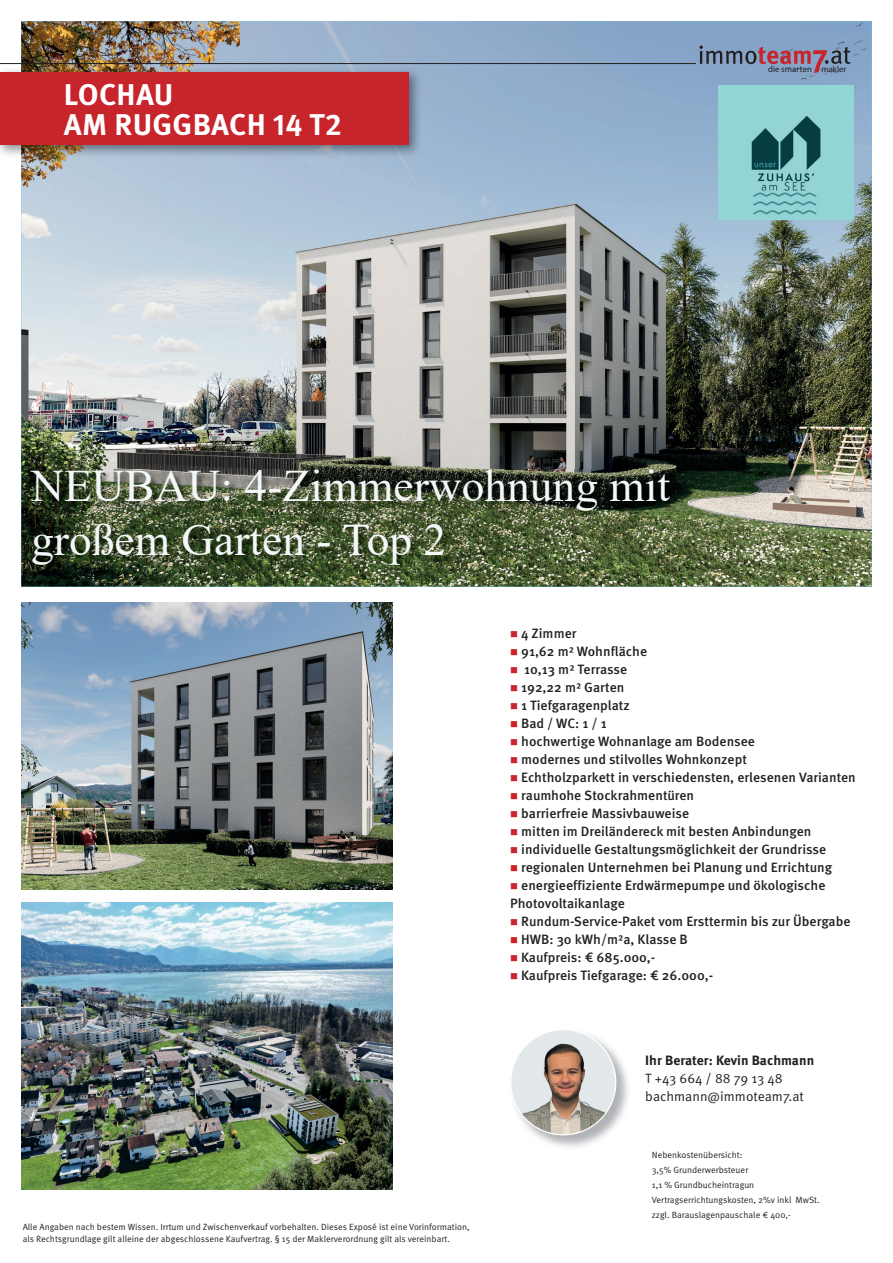
<style>
.page{position:relative;width:893px;height:1263px;background:#fff}
.page>*{position:absolute;margin:0;border:0;box-sizing:border-box;transform-origin:0 0}
.t1{font:45px/54px "Times New Roman";color:#f4f7f8}
.t2{font:700 30px/30px "Meta OT";letter-spacing:.005em;color:#fff}
.t3{font:500 13.5px/18px "Meta OT";color:#231f20}
.t4{font:13.5px/18px "Meta OT Norm";color:#231f20}
.t5{font:700 13.5px "Meta OT";color:#231f20}
.t6{font:9px/15px "Meta OT Norm";color:#231f20}
.t7{font:8.85px "Myriad Pro";color:#231f20}
.s1{color:#c8242b}
</style>
<div class="page">
<img style="left:21px;top:21px;width:851px;height:566px">
<svg style="left:699px;top:45px;width:151px;height:28px"></svg>
<hr style="left:0;top:63px;width:696px;height:1px;background:#231f20">
<img style="left:31px;top:470px;width:648px;height:104px">
<img style="left:535px;top:1054px;width:93px;height:93px">
<img style="left:512px;top:1031px;width:104px;height:104px">
<img style="left:0;top:67px;width:422px;height:91px">
<div style="left:0;top:72px;width:408px;height:73px;background:#c8242b"></div>
<img style="left:21px;top:602px;width:371px;height:287px">
<img style="left:21px;top:902px;width:371px;height:287px">
<img style="left:719px;top:85px;width:135px;height:134px">
<h2 class="t2" style="left:64px;top:80px;width:279px">LOCHAU<br>AM RUGGBACH 14 T2</h2>
<p class="t7" style="left:768px;top:64px;width:80px">die smarten makler</p>
<h1 class="t1" style="left:31px;top:458px;width:640px">NEUBAU: 4-Zimmerwohnung mit großem Garten - Top 2</h1>
<p class="t3" style="left:510px;top:624px;width:68px"><span class="s1">■</span> 4 Zimmer</p>
<p class="t3" style="left:510px;top:642px;width:139px"><span class="s1">■</span> 91,62 m² Wohnfläche</p>
<p class="t3" style="left:510px;top:660px;width:119px"><span class="s1">■</span> 10,13 m² Terrasse</p>
<p class="t3" style="left:510px;top:678px;width:116px"><span class="s1">■</span> 192,22 m² Garten</p>
<p class="t3" style="left:510px;top:696px;width:121px"><span class="s1">■</span> 1 Tiefgaragenplatz</p>
<p class="t3" style="left:510px;top:714px;width:98px"><span class="s1">■</span> Bad / WC: 1 / 1</p>
<p class="t3" style="left:510px;top:732px;width:246px"><span class="s1">■</span> hochwertige Wohnanlage am Bodensee</p>
<p class="t3" style="left:510px;top:750px;width:238px"><span class="s1">■</span> modernes und stilvolles Wohnkonzept</p>
<p class="t3" style="left:510px;top:768px;width:347px"><span class="s1">■</span> Echtholzparkett in verschiedensten, erlesenen Varianten</p>
<p class="t3" style="left:510px;top:786px;width:186px"><span class="s1">■</span> raumhohe Stockrahmentüren</p>
<p class="t3" style="left:510px;top:804px;width:181px"><span class="s1">■</span> barrierfreie Massivbauweise</p>
<p class="t3" style="left:510px;top:822px;width:303px"><span class="s1">■</span> mitten im Dreiländereck mit besten Anbindungen</p>
<p class="t3" style="left:510px;top:840px;width:318px"><span class="s1">■</span> individuelle Gestaltungsmöglichkeit der Grundrisse</p>
<p class="t3" style="left:510px;top:858px;width:324px"><span class="s1">■</span> regionalen Unternehmen bei Planung und Errichtung</p>
<p class="t3" style="left:510px;top:876px;width:317px"><span class="s1">■</span> energieeffiziente Erdwärmepumpe und ökologische<br>Photovoltaikanlage</p>
<p class="t3" style="left:510px;top:912px;width:342px"><span class="s1">■</span> Rundum-Service-Paket vom Ersttermin bis zur Übergabe</p>
<p class="t3" style="left:510px;top:930px;width:179px"><span class="s1">■</span> HWB: 30 kWh/m²a, Klasse B</p>
<p class="t3" style="left:510px;top:948px;width:147px"><span class="s1">■</span> Kaufpreis: € 685.000,-</p>
<p class="t3" style="left:510px;top:966px;width:205px"><span class="s1">■</span> Kaufpreis Tiefgarage: € 26.000,-</p>
<p class="t5" style="left:645px;top:1051px;width:170px">Ihr Berater: Kevin Bachmann</p>
<p class="t4" style="left:645px;top:1069px;width:160px">T +43 664 / 88 79 13 48 bachmann@immoteam7.at</p>
<p class="t6" style="left:23px;top:1221px;width:448px;line-height:12px">Alle Angaben nach bestem Wissen. Irrtum und Zwischenverkauf vorbehalten. Dieses Exposé ist eine Vorinformation, als Rechtsgrundlage gilt alleine der abgeschlossene Kaufvertrag. § 15 der Maklerverordnung gilt als vereinbart.</p>
<p class="t6" style="left:652px;top:1147px;width:169px">Nebenkostenübersicht:<br>3,5% Grunderwerbsteuer<br>1,1 % Grundbucheintragun<br>Vertragserrichtungskosten, 2%v inkl MwSt. zzgl. Barauslagenpauschale € 400,-</p>
</div>
